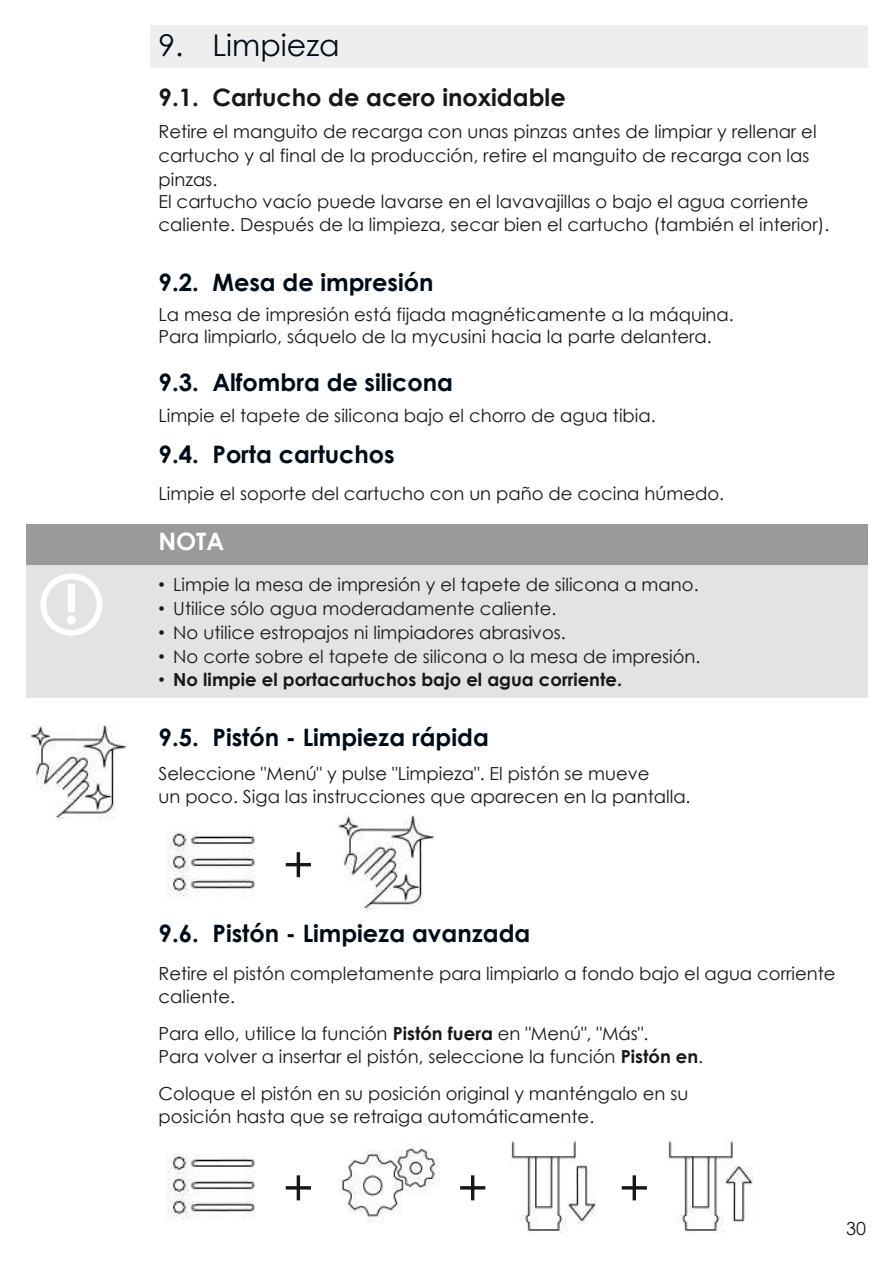
<style>
.page{position:relative;width:893px;height:1263px;background:#fff}
.page>*{position:absolute;margin:0;border:0;box-sizing:border-box;transform-origin:0 0}
.t1{font:700 54px "Century Gothic";color:#fff}
.t2{font:51px "Century Gothic";color:#181715}
.t3{font:30px "Century Gothic";color:#000b18}
.t4{font:700 24px "Century Gothic";color:#000b18}
.t5{font:700 24px "Century Gothic";color:#181715}
.t6{font:700 24px "Century Gothic";color:#fff}
.t7{font:18px/22.5px "Century Gothic";color:#181715}
.t8{font:700 18px "Century Gothic";color:#181715}
.s1{font-family:"Arial"}
.s2{font-family:"Arial";font-weight:400}
.s3{font-weight:700}
</style>
<div class="page">
<div style="left:150px;top:26px;width:717px;height:42px;background:#eee"></div>
<div style="left:26px;top:564px;width:841px;height:133px;background:#e3e3e3"></div>
<div style="left:26px;top:524px;width:841px;height:40px;background:#9a9a9a"></div>
<img style="left:30px;top:725px;width:96px;height:96px">
<div style="left:40px;top:573px;width:62px;height:63px;border:6px solid #fff;border-radius:50%"></div>
<img style="left:166px;top:831px;width:89px;height:67px">
<img style="left:338px;top:815px;width:96px;height:97px">
<img style="left:339px;top:1147px;width:100px;height:75px">
<img style="left:166px;top:1154px;width:89px;height:67px">
<img style="left:668px;top:1140px;width:86px;height:93px">
<img style="left:511px;top:1140px;width:85px;height:93px">
<h1 class="t1" style="left:64px;top:569px;width:17px">!</h1>
<h3 class="t3" style="left:158px;top:26px;width:183px">9. Limpieza</h3>
<h3 class="t5" style="left:158px;top:82px;width:409px">9.1. Cartucho de acero inoxidable</h3>
<p class="t7" style="left:158px;top:119px;width:672px;line-height:23.2px">Retire el manguito de recarga con unas pinzas antes de limpiar y rellenar el cartucho y al final de la producción, retire el manguito de recarga con las pinzas.<br>El cartucho vacío puede lavarse en el lavavajillas o bajo el agua corriente caliente. Después de la limpieza, secar bien el cartucho (también el interior).</p>
<h3 class="t4" style="left:158px;top:267px;width:276px">9.2. Mesa de impresión</h3>
<p class="t7" style="left:158px;top:303px;width:577px">La mesa de impresión está fijada magnéticamente a la máquina.<br>Para limpiarlo, sáquelo de la mycusini hacia la parte delantera.</p>
<h3 class="t4" style="left:158px;top:367px;width:296px">9.3. Alfombra de silicona</h3>
<p class="t7" style="left:158px;top:404px;width:499px">Limpie el tapete de silicona bajo el chorro de agua tibia.</p>
<h3 class="t4" style="left:158px;top:439px;width:238px">9.4. Porta cartuchos</h3>
<p class="t7" style="left:158px;top:481px;width:567px">Limpie el soporte del cartucho con un paño de cocina húmedo.</p>
<h3 class="t6" style="left:158px;top:526px;width:67px">NOTA</h3>
<p class="t7" style="left:158px;top:573px;width:542px"><span class="s1">•</span> Limpie la mesa de impresión y el tapete de silicona a mano.</p>
<p class="t7" style="left:158px;top:597px;width:400px"><span class="s1">•</span> Utilice sólo agua moderadamente caliente.</p>
<p class="t7" style="left:158px;top:621px;width:409px"><span class="s1">•</span> No utilice estropajos ni limpiadores abrasivos.</p>
<p class="t7" style="left:158px;top:645px;width:543px"><span class="s1">•</span> No corte sobre el tapete de silicona o la mesa de impresión.</p>
<p class="t8" style="left:158px;top:668px;width:465px"><span class="s2">•</span> No limpie el portacartuchos bajo el agua corriente.</p>
<h3 class="t4" style="left:158px;top:722px;width:332px">9.5. Pistón - Limpieza rápida</h3>
<p class="t7" style="left:158px;top:762px;width:534px">Seleccione "Menú" y pulse "Limpieza". El pistón se mueve<br>un poco. Siga las instrucciones que aparecen en la pantalla.</p>
<h2 class="t2" style="left:283px;top:832px;width:32px">+</h2>
<h3 class="t4" style="left:158px;top:917px;width:373px">9.6. Pistón - Limpieza avanzada</h3>
<p class="t7" style="left:158px;top:962px;width:679px">Retire el pistón completamente para limpiarlo a fondo bajo el agua corriente caliente.</p>
<p class="t7" style="left:158px;top:1022px;width:546px">Para ello, utilice la función <span class="s3">Pistón fuera</span> en "Menú", "Más".<br>Para volver a insertar el pistón, seleccione la función <span class="s3">Pistón en</span>.</p>
<p class="t7" style="left:158px;top:1082px;width:531px">Coloque el pistón en su posición original y manténgalo en su posición hasta que se retraiga automáticamente.</p>
<h2 class="t2" style="left:283px;top:1155px;width:32px">+</h2>
<h2 class="t2" style="left:457px;top:1155px;width:32px">+</h2>
<h2 class="t2" style="left:619px;top:1155px;width:32px">+</h2>
<p class="t7" style="left:846px;top:1216px;width:22px">30</p>
</div>
